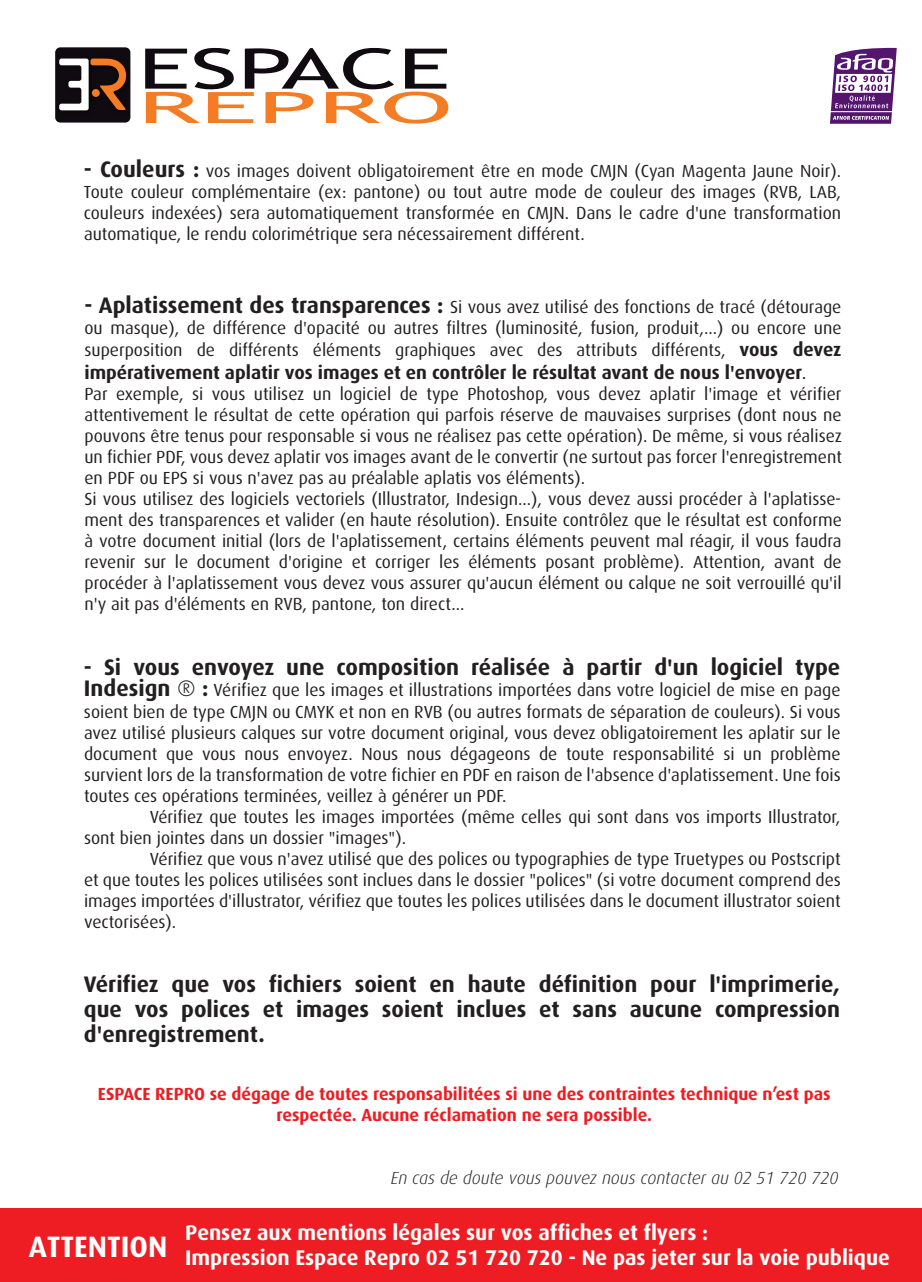
<style>
.page{position:relative;width:922px;height:1282px;background:#fff}
.page>*{position:absolute;margin:0;border:0;box-sizing:border-box;transform-origin:0 0}
.t1{font:700 29.5px "Dax";color:#fff}
.t2{font:700 22.5px/25px "Dax";color:#231f20;text-align:justify}
.t3{font:700 21.25px/25.5px "Dax";color:#fff}
.t4{font:700 18.75px "Dax";color:#231f20}
.t5{font:17.5px/21px "Dax";color:#231f20;text-align:justify}
.t6{font:700 17.5px/21px "Dax";color:#ee1d23;text-align:center}
.t7{font:italic 300 17.5px "Dax";color:#231f20}
.s1{font-weight:700;font-size:22.5px}
.s2{font-weight:700;font-size:18.75px}
.s3{font-weight:400}
.s4{font-size:22.5px}
</style>
<div class="page">
<div style="left:55px;top:47px;width:75px;height:75px;background:#100b10;border-radius:5px"></div>
<img style="left:55px;top:53px;width:30px;height:66px">
<img style="left:85px;top:53px;width:46px;height:65px">
<svg style="left:59px;top:59px;width:67px;height:51px"></svg>
<img style="left:86px;top:83px;width:22px;height:22px">
<div style="left:92px;top:89px;width:8px;height:8px;background:#f37c24;border-radius:50%"></div>
<svg style="left:145px;top:48px;width:303px;height:75px"></svg>
<div style="left:0;top:1207px;width:921px;height:74px;background:#ee1d23"></div>
<svg style="left:830px;top:48px;width:66px;height:76px"></svg>
<p class="t5" style="left:84px;top:161px;width:758px"><span class="s1">- Couleurs :</span> vos images doivent obligatoirement être en mode CMJN (Cyan Magenta Jaune Noir).<br>Toute couleur complémentaire (ex: pantone) ou tout autre mode de couleur des images (RVB, LAB, couleurs indexées) sera automatiquement transformée en CMJN. Dans le cadre d'une transformation automatique, le rendu colorimétrique sera nécessairement différent.</p>
<p class="t5" style="left:84px;top:296px;width:758px;line-height:21.8px"><span class="s1">- Aplatissement des transparences :</span> Si vous avez utilisé des fonctions de tracé (détourage ou masque), de différence d'opacité ou autres filtres (luminosité, fusion, produit,...) ou encore une superposition de différents éléments graphiques avec des attributs différents, <span class="s2">vous devez</span></p>
<p class="t4" style="left:84px;top:361px;width:723px">impérativement aplatir vos images et en contrôler le résultat avant de nous l'envoyer<span class="s3">.</span></p>
<p class="t5" style="left:84px;top:383px;width:758px;text-align:left">Par exemple, si vous utilisez un logiciel de type Photoshop, vous devez aplatir l'image et vérifier attentivement le résultat de cette opération qui parfois réserve de mauvaises surprises (dont nous ne pouvons être tenus pour responsable si vous ne réalisez pas cette opération). De même, si vous réalisez un fichier PDF, vous devez aplatir vos images avant de le convertir (ne surtout pas forcer l'enregistrement en PDF ou EPS si vous n'avez pas au préalable aplatis vos éléments).<br>Si vous utilisez des logiciels vectoriels (Illustrator, Indesign...), vous devez aussi procéder à l'aplatisse&shy;ment des transparences et valider (en haute résolution). Ensuite contrôlez que le résultat est conforme à votre document initial (lors de l'aplatissement, certains éléments peuvent mal réagir, il vous faudra revenir sur le document d'origine et corriger les éléments posant problème). Attention, avant de procéder à l'aplatissement vous devez vous assurer qu'aucun élément ou calque ne soit verrouillé qu'il n'y ait pas d'éléments en RVB, pantone, ton direct...</p>
<p class="t2" style="left:84px;top:655px;width:757px">- Si vous envoyez une composition réalisée à partir d'un logiciel type</p>
<p class="t5" style="left:84px;top:680px;width:758px"><span class="s1">Indesign</span> <span class="s4">®</span> <span class="s1">:</span> Vérifiez que les images et illustrations importées dans votre logiciel de mise en page soient bien de type CMJN ou CMYK et non en RVB (ou autres formats de séparation de couleurs). Si vous avez utilisé plusieurs calques sur votre document original, vous devez obligatoirement les aplatir sur le document que vous nous envoyez. Nous nous dégageons de toute responsabilité si un problème survient lors de la transformation de votre fichier en PDF en raison de l'absence d'aplatissement. Une fois toutes ces opérations terminées, veillez à générer un PDF.</p>
<p class="t5" style="left:84px;top:806px;width:757px;text-indent:66px">Vérifiez que toutes les images importées (même celles qui sont dans vos imports Illustrator, sont bien jointes dans un dossier "images").</p>
<p class="t5" style="left:84px;top:848px;width:758px;text-indent:66px">Vérifiez que vous n'avez utilisé que des polices ou typographies de type Truetypes ou Postscript et que toutes les polices utilisées sont inclues dans le dossier "polices" (si votre document comprend des images importées d'illustrator, vérifiez que toutes les polices utilisées dans le document illustrator soient vectorisées).</p>
<p class="t2" style="left:84px;top:971px;width:757px">Vérifiez que vos fichiers soient en haute définition pour l'imprimerie, que vos polices et images soient inclues et sans aucune compression d'enregistrement.</p>
<p class="t6" style="left:98px;top:1083px;width:734px">ESPACE REPRO se dégage de toutes responsabilitées si une des contraintes technique n’est pas respectée. Aucune réclamation ne sera possible.</p>
<h1 class="t1" style="left:29px;top:1229px;width:140px">ATTENTION</h1>
<p class="t7" style="left:390px;top:1167px;width:449px">En cas de doute vous pouvez nous contacter au 02 51 720 720</p>
<p class="t3" style="left:185px;top:1219px;width:706px">Pensez aux mentions légales sur vos affiches et flyers :<br>Impression Espace Repro 02 51 720 720 - Ne pas jeter sur la voie publique</p>
</div>
